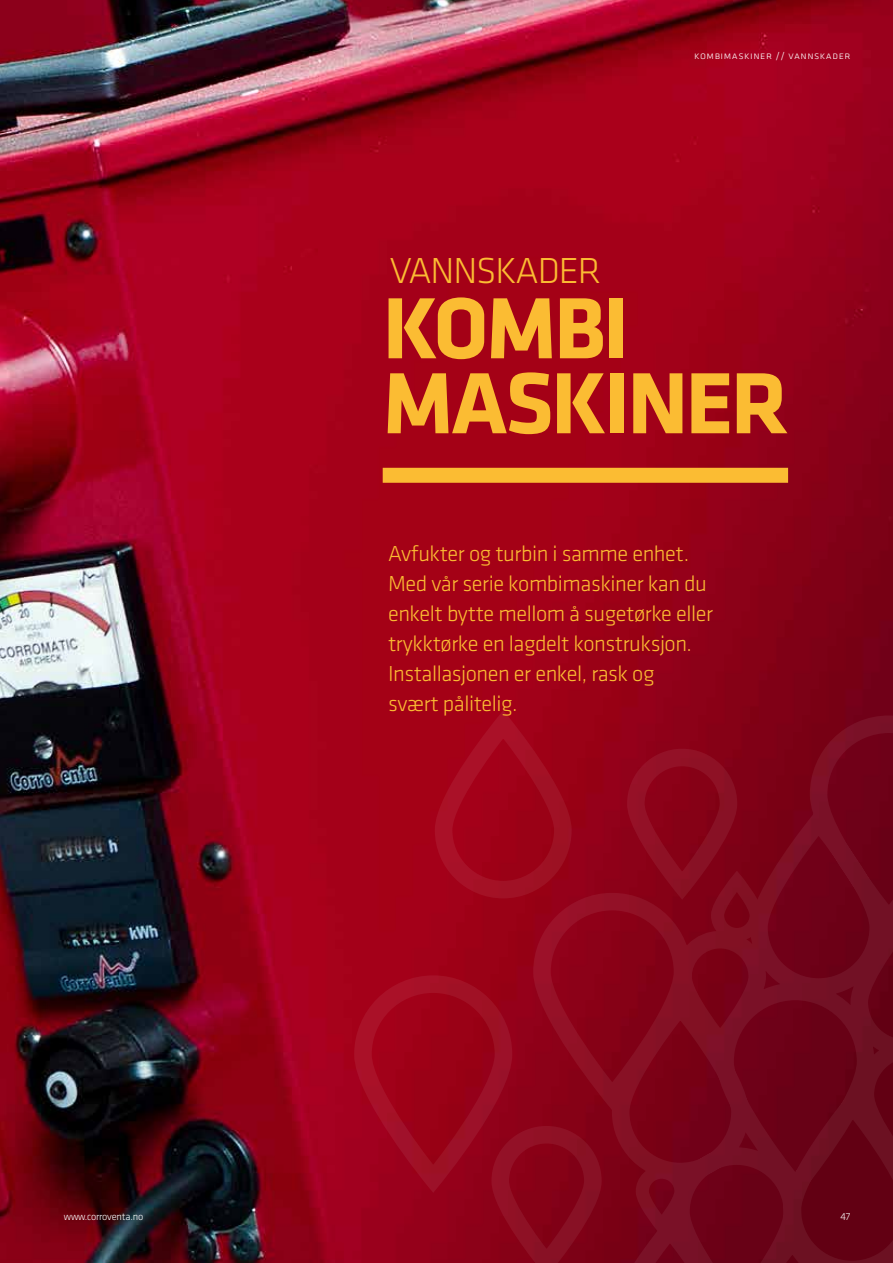
<style>
.page{position:relative;width:893px;height:1263px;background:#fff}
.page>*{position:absolute;margin:0;border:0;box-sizing:border-box;transform-origin:0 0}
.t1{font:700 90px/75px "Klavika";letter-spacing:-.03em;color:#fbbc33}
.t2{font:300 37.5px "Klavika";letter-spacing:-.03em;color:#fbbc33}
.t3{font:300 22.5px/30px "Klavika";letter-spacing:-.02em;color:#fbbc33}
.t4{font:300 10.5px "Klavika";letter-spacing:.05em;color:#fff}
</style>
<div class="page">
<img style="left:0;top:0;width:893px;height:1263px">
<svg style="left:426px;top:709px;width:467px;height:231px;background:#8e031a"></svg>
<svg style="left:629px;top:873px;width:264px;height:67px;background:#7a061b"></svg>
<svg style="left:353px;top:940px;width:540px;height:323px;background:#82051b"></svg>
<div style="left:383px;top:468px;width:405px;height:15px;background:#fbbc33"></div>
<p class="t4" style="left:694px;top:49px;width:66px">KOMBIMASKINER</p>
<p class="t4" style="left:775px;top:49px;width:21px">// VANN</p>
<p class="t4" style="left:814px;top:49px;width:19px">SKADER</p>
<h2 class="t2" style="left:390px;top:248px;width:213px">VANNSKADER</h2>
<h1 class="t1" style="left:383px;top:287px;width:408px">KOMBI<br>MASKINER</h1>
<p class="t3" style="left:388px;top:538px;width:327px">Avfukter og turbin i samme enhet.<br>Med vår serie kombimaskiner kan du enkelt bytte mellom å sugetørke eller trykktørke en lagdelt konstruksjon.<br>Installasjonen er enkel, rask og<br>svært pålitelig.</p>
<p class="t4" style="left:64px;top:1211px;width:81px">www.corroventa.no</p>
<p class="t4" style="left:840px;top:1211px;width:11px">47</p>
</div>
